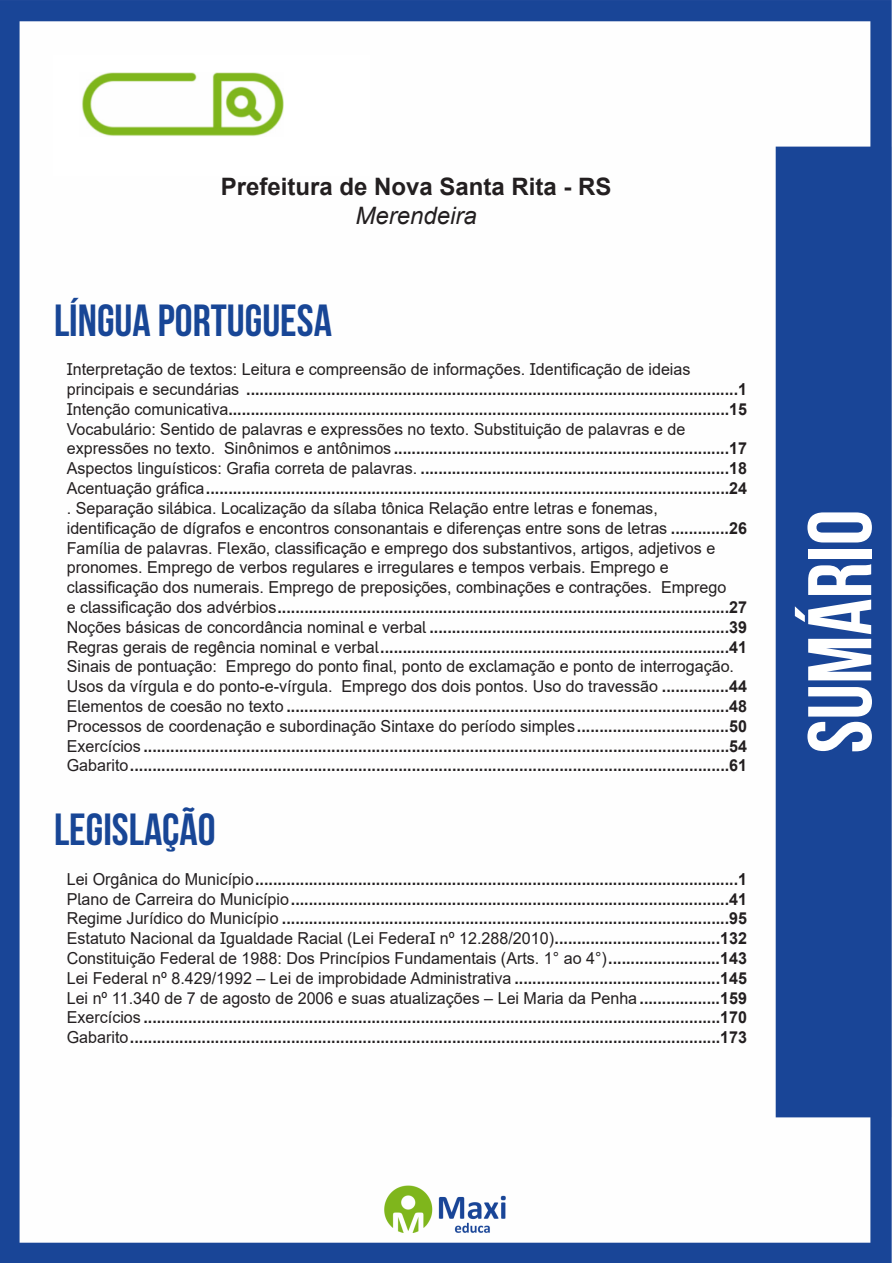
<style>
.page{position:relative;width:893px;height:1263px;background:#fff}
.page>*{position:absolute;margin:0;border:0;box-sizing:border-box;transform-origin:0 0}
.t1{font:700 90px "Bebas Neue";color:#fff}
.t2{font:700 45px "Bebas Neue";color:#184696}
.t3{font:700 24px "Arial";color:#231f20}
.t4{font:italic 24px "Arial";color:#231f20}
.Titulo{font:700 16.5px "Arial";color:#231f20}
.Titulo-2{font:16.5px "Arial";color:#231f20}
.s1{font-weight:400}
.s2{font-weight:700}
</style>
<div class="page">
<img style="left:0;top:0;width:892px;height:1263px">
<div style="left:53px;top:55px;width:317px;height:121px;background:#fff"></div>
<img style="left:82px;top:72px;width:201px;height:64px">
<p class="t3" style="left:221px;top:170px;width:392px">Prefeitura de Nova Santa Rita - RS</p>
<p class="t4" style="left:355px;top:200px;width:123px">Merendeira</p>
<p class="t2" style="left:54px;top:295px;width:279px">LÍNGUA PORTUGUESA</p>
<p class="Titulo-2" style="left:67px;top:358px;width:625px">Interpretação de textos: Leitura e compreensão de informações. Identificação de ideias</p>
<p class="Titulo" style="left:67px;top:378px;width:682px"><span class="s1">principais e secundárias</span> ..............................................................................................................1</p>
<p class="Titulo" style="left:67px;top:397px;width:682px"><span class="s1">Intenção comunicativa</span>................................................................................................................15</p>
<p class="Titulo-2" style="left:67px;top:417px;width:620px">Vocabulário: Sentido de palavras e expressões no texto. Substituição de palavras e de</p>
<p class="Titulo" style="left:67px;top:437px;width:682px"><span class="s1">expressões no texto. Sinônimos e antônimos</span> ...........................................................................17</p>
<p class="Titulo" style="left:67px;top:457px;width:682px"><span class="s1">Aspectos linguísticos: Grafia correta de palavras.</span> .....................................................................18</p>
<p class="Titulo" style="left:67px;top:477px;width:682px"><span class="s1">Acentuação gráfica</span>.....................................................................................................................24</p>
<p class="Titulo-2" style="left:67px;top:497px;width:593px">. Separação silábica. Localização da sílaba tônica Relação entre letras e fonemas,</p>
<p class="Titulo-2" style="left:67px;top:516px;width:682px">identificação de dígrafos e encontros consonantais e diferenças entre sons de letras <span class="s2">.............26</span></p>
<p class="Titulo-2" style="left:67px;top:536px;width:650px">Família de palavras. Flexão, classificação e emprego dos substantivos, artigos, adjetivos e</p>
<p class="Titulo-2" style="left:67px;top:556px;width:603px">pronomes. Emprego de verbos regulares e irregulares e tempos verbais. Emprego e</p>
<p class="Titulo-2" style="left:67px;top:576px;width:661px">classificação dos numerais. Emprego de preposições, combinações e contrações. Emprego</p>
<p class="Titulo" style="left:67px;top:595px;width:682px"><span class="s1">e classificação dos advérbios</span>.....................................................................................................27</p>
<p class="Titulo" style="left:67px;top:615px;width:682px"><span class="s1">Noções básicas de concordância nominal e verbal</span> ...................................................................39</p>
<p class="Titulo" style="left:67px;top:635px;width:682px"><span class="s1">Regras gerais de regência nominal e verbal</span>..............................................................................41</p>
<p class="Titulo-2" style="left:67px;top:655px;width:669px">Sinais de pontuação: Emprego do ponto final, ponto de exclamação e ponto de interrogação.</p>
<p class="Titulo-2" style="left:67px;top:675px;width:682px">Usos da vírgula e do ponto-e-vírgula. Emprego dos dois pontos. Uso do travessão <span class="s2">...............44</span></p>
<p class="Titulo" style="left:67px;top:694px;width:682px"><span class="s1">Elementos de coesão no texto</span> ...................................................................................................48</p>
<p class="Titulo-2" style="left:67px;top:714px;width:682px">Processos de coordenação e subordinação Sintaxe do período simples<span class="s2">..................................50</span></p>
<p class="Titulo" style="left:67px;top:734px;width:682px"><span class="s1">Exercícios</span> ...................................................................................................................................54</p>
<p class="Titulo" style="left:67px;top:754px;width:682px"><span class="s1">Gabarito</span>......................................................................................................................................61</p>
<p class="t2" style="left:54px;top:805px;width:163px">LEGISLAÇÃO</p>
<p class="Titulo" style="left:67px;top:867px;width:682px"><span class="s1">Lei Orgânica do Município</span>............................................................................................................1</p>
<p class="Titulo" style="left:67px;top:887px;width:682px"><span class="s1">Plano de Carreira do Município</span>..................................................................................................41</p>
<p class="Titulo" style="left:67px;top:907px;width:682px"><span class="s1">Regime Jurídico do Município</span> ....................................................................................................95</p>
<p class="Titulo-2" style="left:67px;top:927px;width:682px">Estatuto Nacional da Igualdade Racial (Lei FederaI nº 12.288/2010)<span class="s2">.....................................132</span></p>
<p class="Titulo-2" style="left:67px;top:947px;width:682px">Constituição Federal de 1988: Dos Princípios Fundamentais (Arts. 1° ao 4°)<span class="s2">.........................143</span></p>
<p class="Titulo-2" style="left:67px;top:966px;width:682px">Lei Federal nº 8.429/1992 – Lei de improbidade Administrativa <span class="s2">..............................................145</span></p>
<p class="Titulo-2" style="left:67px;top:986px;width:682px">Lei nº 11.340 de 7 de agosto de 2006 e suas atualizações – Lei Maria da Penha <span class="s2">..................159</span></p>
<p class="Titulo" style="left:67px;top:1006px;width:682px"><span class="s1">Exercícios</span> .................................................................................................................................170</p>
<p class="Titulo" style="left:67px;top:1026px;width:682px"><span class="s1">Gabarito</span>....................................................................................................................................173</p>
<h1 class="t1" style="left:791px;top:753px;width:245px;rotate:-90deg">SUMÁRIO</h1>
</div>
